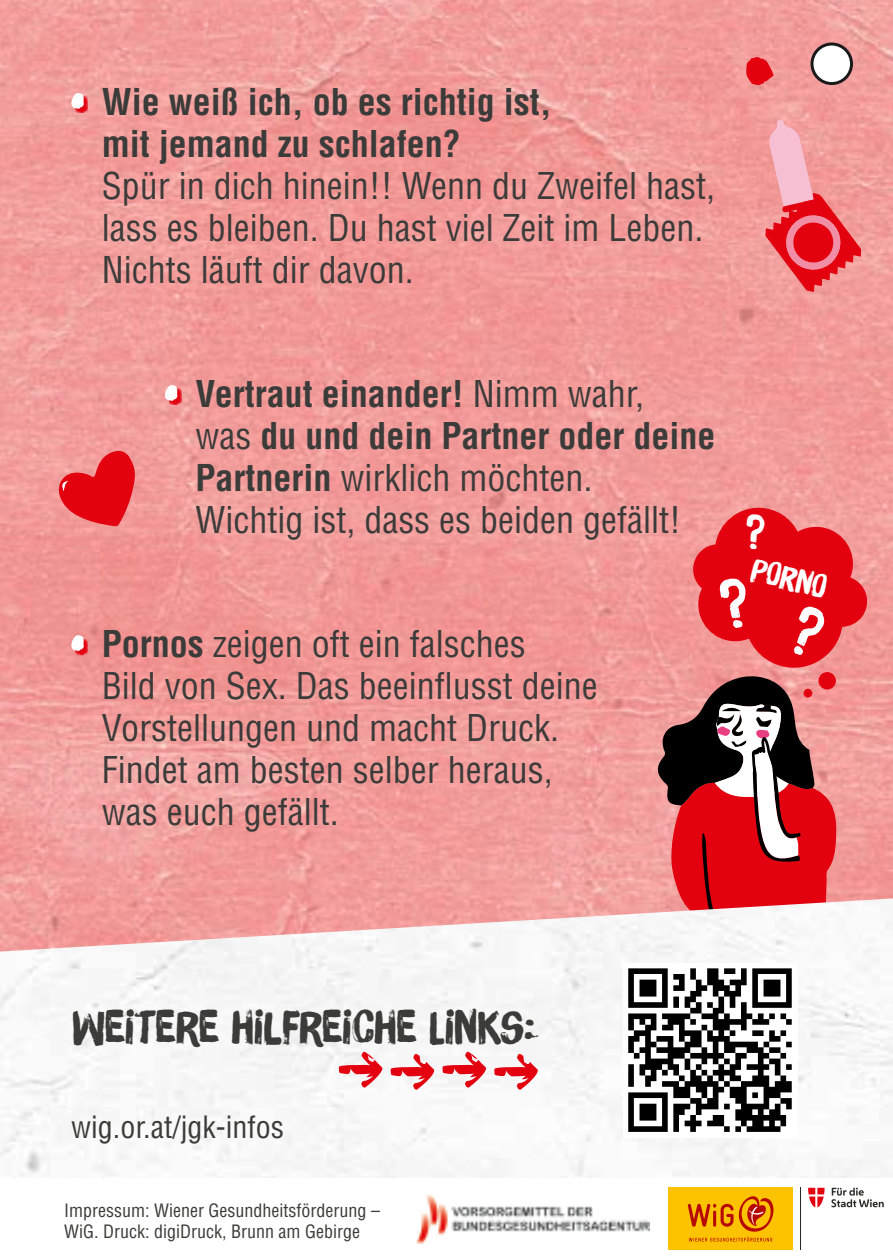
<style>
.page{position:relative;width:893px;height:1259px;background:#fff}
.page>*{position:absolute;margin:0;border:0;box-sizing:border-box;transform-origin:0 0}
.t1{font:45px "Brush Up";color:#3b3b3a}
.t2{font:condensed 36px/42px "Helvetica LT Std";color:#3b3b3a}
.t3{font:700 condensed 36px/42px "Helvetica LT Std";color:#3b3b3a}
.t4{font:31.2px "Brush Up";color:#fff}
.t5{font:condensed 30px "Helvetica LT Std";color:#3b3b3a}
.t6{font:condensed 18px/21px "Helvetica LT Std";color:#3b3b3a}
.s1{font-weight:700}
</style>
<div class="page">
<img style="left:0;top:0;width:893px;height:898px">
<svg style="left:75px;top:97px;width:13px;height:16px"></svg>
<svg style="left:71px;top:93px;width:13px;height:16px"></svg>
<svg style="left:169px;top:389px;width:13px;height:16px"></svg>
<svg style="left:165px;top:385px;width:12px;height:16px"></svg>
<svg style="left:75px;top:639px;width:13px;height:16px"></svg>
<svg style="left:71px;top:635px;width:13px;height:16px"></svg>
<svg style="left:746px;top:57px;width:28px;height:29px"></svg>
<svg style="left:55px;top:449px;width:82px;height:77px"></svg>
<svg style="left:765px;top:120px;width:96px;height:172px"></svg>
<img style="left:416px;top:1194px;width:233px;height:51px">
<hr style="left:800px;top:1187px;width:1px;height:63px;background:#282827">
<svg style="left:808px;top:1187px;width:17px;height:20px"></svg>
<svg style="left:831px;top:1187px;width:53px;height:20px"></svg>
<div style="left:668px;top:1187px;width:125px;height:63px;background:#fdc300"></div>
<svg style="left:688px;top:1196px;width:86px;height:45px"></svg>
<svg style="left:338px;top:1050px;width:203px;height:40px"></svg>
<svg style="left:628px;top:968px;width:164px;height:164px"></svg>
<div style="left:812px;top:44px;width:39px;height:40px;background:#fff;border-radius:50%"></div>
<div style="left:810px;top:43px;width:43px;height:42px;border:3px solid #1a1a1a;border-radius:50%"></div>
<svg style="left:655px;top:507px;width:238px;height:431px"></svg>
<p class="t3" style="left:102px;top:81px;width:451px">Wie weiß ich, ob es richtig ist, mit jemand zu schlafen?</p>
<p class="t2" style="left:102px;top:165px;width:615px">Spür in dich hinein!! Wenn du Zweifel hast, lass es bleiben. Du hast viel Zeit im Leben.<br>Nichts läuft dir davon.</p>
<p class="t2" style="left:195px;top:373px;width:521px"><span class="s1">Vertraut einander!</span> Nimm wahr,<br>was <span class="s1">du und dein Partner oder deine<br>Partnerin</span> wirklich möchten.<br>Wichtig ist, dass es beiden gefällt!</p>
<p class="t2" style="left:102px;top:623px;width:497px"><span class="s1">Pornos</span> zeigen oft ein falsches<br>Bild von Sex. Das beeinflusst deine<br>Vorstellungen und macht Druck.<br>Findet am besten selber heraus, was euch gefällt.</p>
<p class="t4" style="left:756px;top:551px;width:78px;rotate:14deg">PORNO</p>
<p class="t1" style="left:73px;top:1000px;width:467px">WEITERE HILFREICHE LINKS:</p>
<p class="t5" style="left:71px;top:1107px;width:214px">wig.or.at/jgk-infos</p>
<p class="t6" style="left:64px;top:1200px;width:317px">Impressum: Wiener Gesundheitsförderung –<br>WiG. Druck: digiDruck, Brunn am Gebirge</p>
</div>
